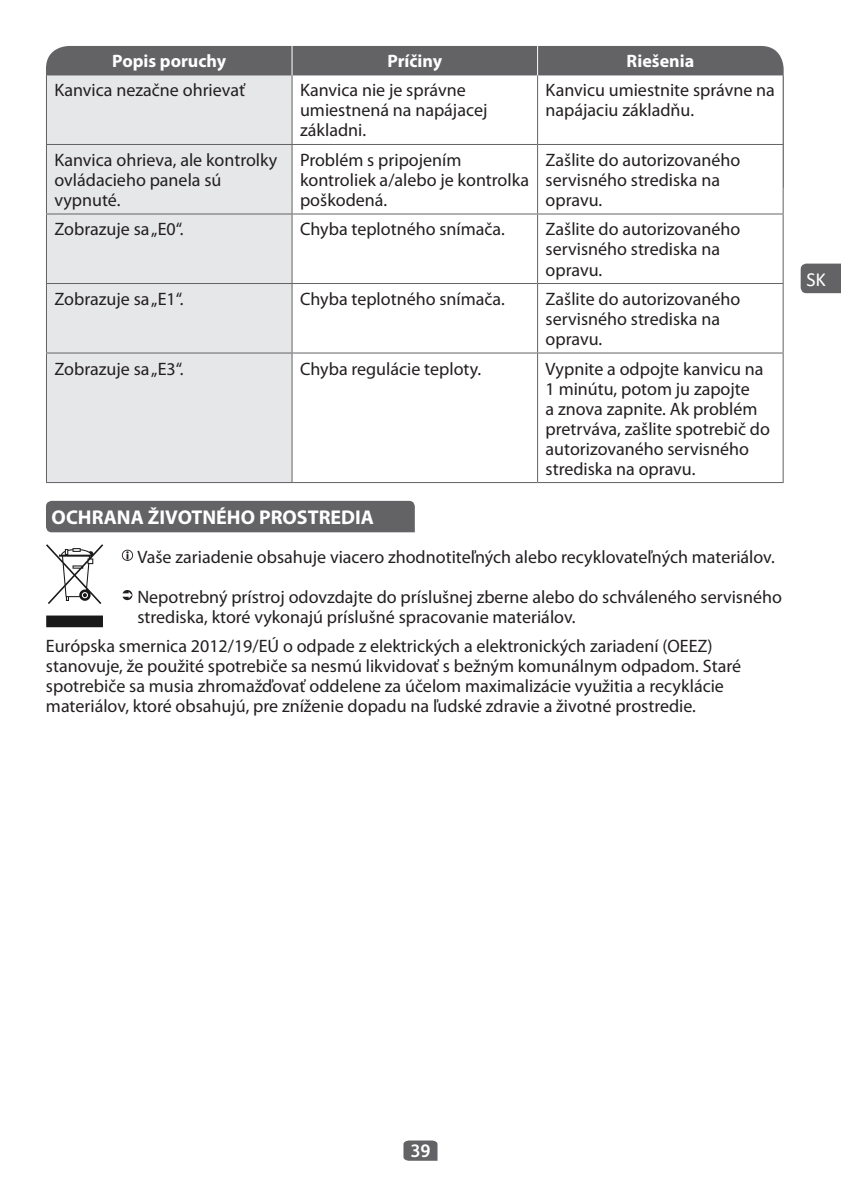
<style>
.page{position:relative;width:841px;height:1191px;background:#fff}
.page>*{position:absolute;margin:0;border:0;box-sizing:border-box;transform-origin:0 0}
.t1{font:700 20px "Myriad Pro";color:#fff}
.t2{font:20px "Calibri";color:#fff}
.t3{font:18px/20px "Myriad Pro";color:#231f20}
.t4{font:700 18px "Myriad Pro";color:#fff}
.t5{font:700 18px "FS Albert";color:#fff}
</style>
<div class="page">
<svg style="left:403px;top:1140px;width:34px;height:21px"></svg>
<svg style="left:46px;top:544px;width:57px;height:83px"></svg>
<svg style="left:122px;top:550px;width:11px;height:11px"></svg>
<svg style="left:122px;top:590px;width:10px;height:10px"></svg>
<div style="left:46px;top:501px;width:368px;height:31px;background:#636366"></div>
<div style="left:46px;top:46px;width:737px;height:29px;background:#636366"></div>
<div style="left:47px;top:75px;width:244px;height:407px;background:#e6e7e9"></div>
<svg style="left:292px;top:75px;width:490px;height:407px"></svg>
<hr style="left:537px;top:75px;width:1px;height:69px;background:#636366">
<hr style="left:537px;top:144px;width:246px;height:1px;background:#636366">
<hr style="left:537px;top:213px;width:246px;height:1px;background:#636366">
<hr style="left:537px;top:214px;width:1px;height:69px;background:#636366">
<hr style="left:292px;top:283px;width:245px;height:1px;background:#636366">
<hr style="left:537px;top:283px;width:246px;height:1px;background:#636366">
<hr style="left:537px;top:284px;width:1px;height:68px;background:#636366">
<hr style="left:292px;top:352px;width:245px;height:1px;background:#636366">
<hr style="left:537px;top:352px;width:246px;height:1px;background:#636366">
<hr style="left:537px;top:353px;width:1px;height:129px;background:#636366">
<hr style="left:292px;top:482px;width:245px;height:1px;background:#636366">
<hr style="left:537px;top:482px;width:246px;height:1px;background:#636366">
<hr style="left:782px;top:75px;width:1px;height:69px;background:#636366">
<hr style="left:782px;top:145px;width:1px;height:68px;background:#636366">
<hr style="left:782px;top:214px;width:1px;height:69px;background:#636366">
<hr style="left:782px;top:284px;width:1px;height:68px;background:#636366">
<hr style="left:782px;top:353px;width:1px;height:129px;background:#636366">
<hr style="left:292px;top:144px;width:245px;height:1px;background:#636366">
<hr style="left:537px;top:145px;width:1px;height:68px;background:#636366">
<hr style="left:292px;top:213px;width:245px;height:1px;background:#636366">
<svg style="left:291px;top:46px;width:1px;height:29px"></svg>
<svg style="left:537px;top:46px;width:1px;height:29px"></svg>
<hr style="left:46px;top:75px;width:1px;height:69px;background:#636366">
<hr style="left:46px;top:145px;width:1px;height:68px;background:#636366">
<hr style="left:46px;top:214px;width:1px;height:69px;background:#636366">
<hr style="left:46px;top:284px;width:1px;height:68px;background:#636366">
<hr style="left:46px;top:353px;width:1px;height:129px;background:#636366">
<hr style="left:291px;top:75px;width:1px;height:69px;background:#636366">
<hr style="left:291px;top:145px;width:1px;height:68px;background:#636366">
<hr style="left:291px;top:214px;width:1px;height:69px;background:#636366">
<hr style="left:291px;top:284px;width:1px;height:68px;background:#636366">
<hr style="left:291px;top:353px;width:1px;height:129px;background:#636366">
<hr style="left:46px;top:144px;width:246px;height:1px;background:#636366">
<hr style="left:46px;top:213px;width:246px;height:1px;background:#636366">
<hr style="left:46px;top:283px;width:246px;height:1px;background:#636366">
<hr style="left:46px;top:352px;width:246px;height:1px;background:#636366">
<hr style="left:46px;top:482px;width:246px;height:1px;background:#636366">
<svg style="left:800px;top:264px;width:40px;height:29px"></svg>
<p class="t4" style="left:112px;top:51px;width:115px">Popis poruchy</p>
<p class="t4" style="left:387px;top:51px;width:56px">Príčiny</p>
<p class="t4" style="left:626px;top:51px;width:69px">Riešenia</p>
<p class="t3" style="left:54px;top:81px;width:192px">Kanvica nezačne ohrievať</p>
<p class="t3" style="left:300px;top:81px;width:189px">Kanvica nie je správne umiestnená na napájacej základni.</p>
<p class="t3" style="left:545px;top:81px;width:231px">Kanvicu umiestnite správne na napájaciu základňu.</p>
<p class="t3" style="left:54px;top:150px;width:224px">Kanvica ohrieva, ale kontrolky ovládacieho panela sú vypnuté.</p>
<p class="t3" style="left:300px;top:150px;width:230px">Problém s pripojením kontroliek a/alebo je kontrolka poškodená.</p>
<p class="t3" style="left:545px;top:150px;width:196px">Zašlite do autorizovaného servisného strediska na opravu.</p>
<p class="t3" style="left:54px;top:220px;width:131px">Zobrazuje sa „E0“.</p>
<p class="t3" style="left:300px;top:220px;width:206px">Chyba teplotného snímača.</p>
<p class="t3" style="left:545px;top:220px;width:196px">Zašlite do autorizovaného servisného strediska na opravu.</p>
<p class="t3" style="left:54px;top:289px;width:131px">Zobrazuje sa „E1“.</p>
<p class="t3" style="left:300px;top:289px;width:206px">Chyba teplotného snímača.</p>
<p class="t3" style="left:545px;top:289px;width:196px">Zašlite do autorizovaného servisného strediska na opravu.</p>
<p class="t3" style="left:54px;top:359px;width:131px">Zobrazuje sa „E3“.</p>
<p class="t3" style="left:300px;top:359px;width:183px">Chyba regulácie teploty.</p>
<p class="t3" style="left:545px;top:359px;width:226px">Vypnite a odpojte kanvicu na<br>1 minútu, potom ju zapojte<br>a znova zapnite. Ak problém pretrváva, zašlite spotrebič do autorizovaného servisného strediska na opravu.</p>
<p class="t1" style="left:52px;top:506px;width:324px">OCHRANA ŽIVOTNÉHO PROSTREDIA</p>
<p class="t3" style="left:137px;top:547px;width:639px">Vaše zariadenie obsahuje viacero zhodnotiteľných alebo recyklovateľných materiálov.</p>
<p class="t3" style="left:137px;top:587px;width:646px">Nepotrebný prístroj odovzdajte do príslušnej zberne alebo do schváleného servisného strediska, ktoré vykonajú príslušné spracovanie materiálov.</p>
<p class="t3" style="left:46px;top:636px;width:696px">Európska smernica 2012/19/EÚ o odpade z elektrických a elektronických zariadení (OEEZ) stanovuje, že použité spotrebiče sa nesmú likvidovať s bežným komunálnym odpadom. Staré spotrebiče sa musia zhromažďovať oddelene za účelom maximalizácie využitia a recyklácie materiálov, ktoré obsahujú, pre zníženie dopadu na ľudské zdravie a životné prostredie.</p>
<p class="t2" style="left:806px;top:265px;width:21px">SK</p>
<p class="t5" style="left:410px;top:1140px;width:22px">39</p>
</div>
